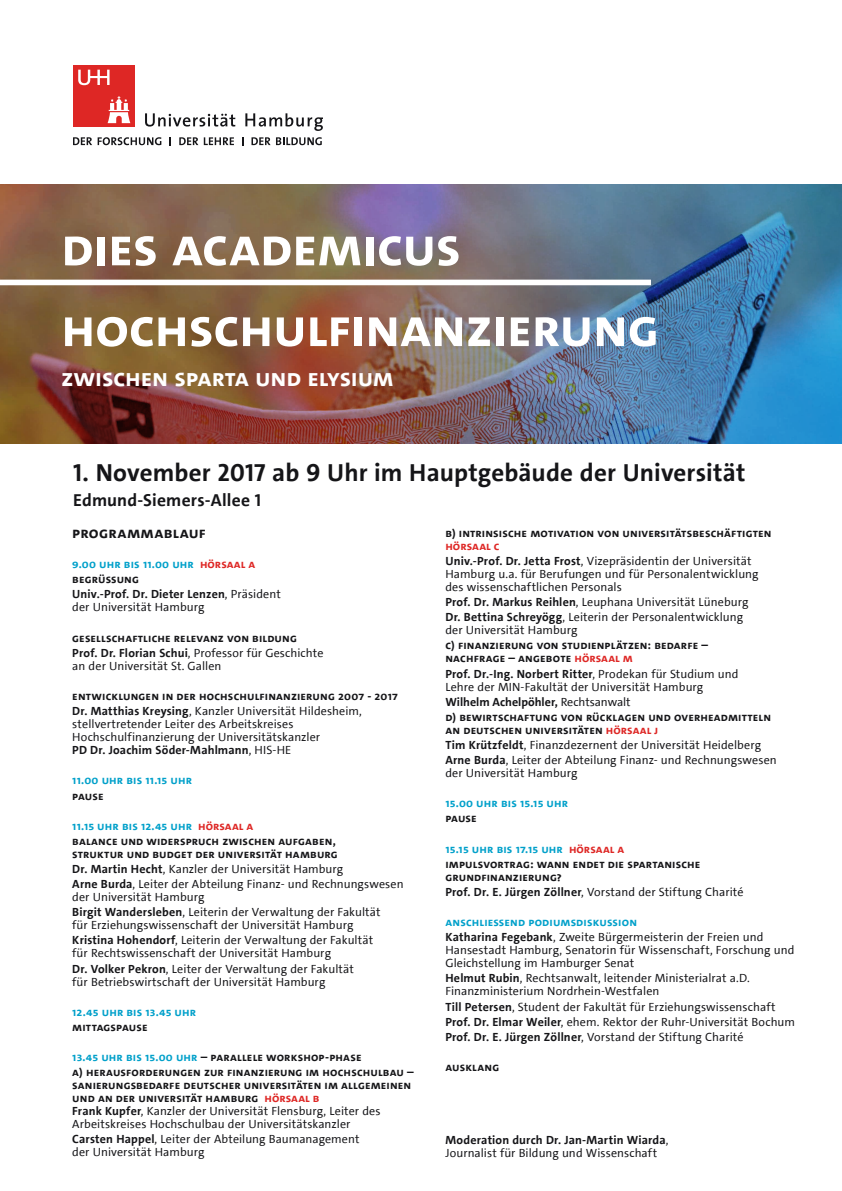
<style>
.page{position:relative;width:842px;height:1191px;background:#fff}
.page>*{position:absolute;margin:0;border:0;box-sizing:border-box;transform-origin:0 0}
.t1{font:55px "The Sans UHH Bold Caps";letter-spacing:-.01em;color:#fff}
.t2{font:700 25px "The Sans UHH";letter-spacing:.005em;color:#151518}
.t3{font:25px "The Sans UHH Bold Caps";letter-spacing:-.01em;color:#fff}
.t4{font:700 17.5px "The Sans UHH";letter-spacing:.01em;color:#151518}
.t5{font:16px "The Sans UHH Bold Caps";letter-spacing:.01em;color:#151518}
.t6{font:12px/13px "The Sans UHH";letter-spacing:.005em;color:#151518}
.t7{font:12px/15.1px "The Sans UHH Bold Caps";letter-spacing:.01em;color:#151518}
.t8{font:12px/15.1px "The Sans UHH Bold Caps";letter-spacing:.01em;color:#00a0ca}
.t9{font:700 12px "The Sans UHH";color:#151518}
.t10{font:12px "The Sans UHH Bold Caps";color:#de2725}
.s1{color:#de2725}
.s2{color:#151518}
.s3{font-weight:700}
.s4{color:#00a0ca}
.s5{font-weight:400}
</style>
<div class="page">
<img style="left:0;top:184px;width:842px;height:259px">
<div style="left:0;top:280px;width:651px;height:5px;background:#fff"></div>
<svg style="left:145px;top:113px;width:90px;height:14px"></svg>
<svg style="left:245px;top:113px;width:78px;height:18px"></svg>
<div style="left:73px;top:65px;width:61px;height:61px;background:#de2725"></div>
<svg style="left:108px;top:96px;width:22px;height:27px"></svg>
<svg style="left:78px;top:70px;width:32px;height:15px"></svg>
<svg style="left:73px;top:137px;width:19px;height:8px"></svg>
<svg style="left:98px;top:137px;width:63px;height:8px"></svg>
<svg style="left:179px;top:137px;width:19px;height:8px"></svg>
<svg style="left:204px;top:137px;width:30px;height:8px"></svg>
<svg style="left:251px;top:137px;width:71px;height:8px"></svg>
<h1 class="t1" style="left:61px;top:211px;width:401px">Dies Academicus</h1>
<h1 class="t1" style="left:61px;top:292px;width:600px">Hochschulfinanzierung</h1>
<h2 class="t3" style="left:61px;top:361px;width:334px">zwischen Sparta und Elysium</h2>
<h2 class="t2" style="left:73px;top:457px;width:674px">1. November 2017 ab 9 Uhr im Hauptgebäude der Universität</h2>
<h3 class="t4" style="left:73px;top:489px;width:190px">Edmund-Siemers-Allee 1</h3>
<h3 class="t5" style="left:72px;top:522px;width:135px">Programmablauf</h3>
<p class="t8" style="left:72px;top:556px;width:184px">9.00 Uhr bis 11.00 Uhr <span class="s1">Hörsaal A<br></span><span class="s2">Begrüßung</span></p>
<p class="t6" style="left:72px;top:588px;width:210px"><span class="s3">Univ.-Prof. Dr. Dieter Lenzen</span>, Präsident der Universität Hamburg</p>
<p class="t7" style="left:72px;top:630px;width:226px">Gesellschaftliche Relevanz von Bildung</p>
<p class="t6" style="left:72px;top:646px;width:253px"><span class="s3">Prof. Dr. Florian Schui</span>, Professor für Geschichte an der Universität St. Gallen</p>
<p class="t7" style="left:72px;top:688px;width:327px">Entwicklungen in der Hochschulfinanzierung 2007 - 2017</p>
<p class="t6" style="left:72px;top:704px;width:291px"><span class="s3">Dr. Matthias Kreysing</span>, Kanzler Universität Hildesheim, stellvertretender Leiter des Arbeitskreises Hochschulfinanzierung der Universitätskanzler<br><span class="s3">PD Dr. Joachim Söder-Mahlmann</span>, HIS-HE</p>
<p class="t8" style="left:72px;top:773px;width:121px">11.00 Uhr bis 11.15 Uhr</p>
<p class="t7" style="left:72px;top:788px;width:33px">Pause</p>
<p class="t7" style="left:72px;top:818px;width:265px"><span class="s4">11.15 Uhr bis 12.45 Uhr</span> <span class="s1">Hörsaal A<br></span>Balance und Widerspruch zwischen Aufgaben,</p>
<p class="t7" style="left:72px;top:846px;width:267px">Struktur und Budget der Universität Hamburg</p>
<p class="t6" style="left:72px;top:861px;width:333px;line-height:15.1px"><span class="s3">Dr. Martin Hecht</span>, Kanzler der Universität Hamburg<br><span class="s3">Arne Burda</span>, Leiter der Abteilung Finanz- und Rechnungswesen</p>
<p class="t6" style="left:72px;top:889px;width:310px;line-height:15.1px">der Universität Hamburg<br><span class="s3">Birgit Wandersleben</span>, Leiterin der Verwaltung der Fakultät</p>
<p class="t6" style="left:72px;top:917px;width:302px;line-height:15.1px">für Erziehungswissenschaft der Universität Hamburg<br><span class="s3">Kristina Hohendorf</span>, Leiterin der Verwaltung der Fakultät</p>
<p class="t6" style="left:72px;top:946px;width:283px;line-height:15.1px">für Rechtswissenschaft der Universität Hamburg<br><span class="s3">Dr. Volker Pekron</span>, Leiter der Verwaltung der Fakultät</p>
<p class="t6" style="left:72px;top:975px;width:255px">für Betriebswirtschaft der Universität Hamburg</p>
<p class="t8" style="left:72px;top:1004px;width:125px">12.45 Uhr bis 13.45 Uhr</p>
<p class="t7" style="left:72px;top:1019px;width:77px">Mittagspause</p>
<p class="t7" style="left:72px;top:1049px;width:343px"><span class="s4">13.45 Uhr bis 15.00 Uhr</span> – parallele Workshop-Phase<br>a) Herausforderungen zur Finanzierung im Hochschulbau –</p>
<p class="t7" style="left:72px;top:1078px;width:340px;line-height:13px">Sanierungsbedarfe deutscher Universitäten im Allgemeinen und an der Universität Hamburg <span class="s1">Hörsaal B</span></p>
<p class="t6" style="left:72px;top:1104px;width:310px"><span class="s3">Frank Kupfer</span>, Kanzler der Universität Flensburg, Leiter des<br>Arbeitskreises Hochschulbau der Universitätskanzler</p>
<p class="t6" style="left:72px;top:1133px;width:289px"><span class="s3">Carsten Happel</span>, Leiter der Abteilung Baumanagement der Universität Hamburg</p>
<p class="t7" style="left:445px;top:525px;width:328px">b) Intrinsische Motivation von Universitätsbeschäftigten</p>
<p class="t10" style="left:445px;top:538px;width:56px">Hörsaal C</p>
<p class="t6" style="left:445px;top:554px;width:315px"><span class="s3">Univ.-Prof. Dr. Jetta Frost</span>, Vizepräsidentin der Universität<br>Hamburg u.a. für Berufungen und für Personalentwicklung des wissenschaftlichen Personals</p>
<p class="t6" style="left:445px;top:594px;width:305px;line-height:15.1px"><span class="s3">Prof. Dr. Markus Reihlen</span>, Leuphana Universität Lüneburg<br><span class="s3">Dr. Bettina Schreyögg</span>, Leiterin der Personalentwicklung</p>
<p class="t6" style="left:445px;top:624px;width:134px">der Universität Hamburg</p>
<p class="t7" style="left:445px;top:639px;width:264px;line-height:13px">c) Finanzierung von Studienplätzen: Bedarfe –<br>Nachfrage – Angebote <span class="s1">Hörsaal M</span></p>
<p class="t6" style="left:445px;top:667px;width:295px"><span class="s3">Prof. Dr.-Ing. Norbert Ritter</span>, Prodekan für Studium und<br>Lehre der MIN-Fakultät der Universität Hamburg</p>
<p class="t9" style="left:445px;top:694px;width:187px">Wilhelm Achelpöhler, <span class="s5">Rechtsanwalt</span></p>
<p class="t7" style="left:445px;top:710px;width:327px;line-height:13px">d) Bewirtschaftung von Rücklagen und Overheadmitteln an deutschen Universitäten <span class="s1">Hörsaal J</span></p>
<p class="t6" style="left:445px;top:737px;width:333px;line-height:15.1px"><span class="s3">Tim Krützfeldt</span>, Finanzdezernent der Universität Heidelberg<br><span class="s3">Arne Burda</span>, Leiter der Abteilung Finanz- und Rechnungswesen</p>
<p class="t6" style="left:445px;top:766px;width:134px">der Universität Hamburg</p>
<p class="t8" style="left:445px;top:795px;width:124px">15.00 Uhr bis 15.15 Uhr</p>
<p class="t7" style="left:445px;top:811px;width:33px">Pause</p>
<p class="t7" style="left:445px;top:841px;width:256px"><span class="s4">15.15 Uhr bis 17.15 Uhr</span> <span class="s1">Hörsaal A<br></span>Impulsvortrag: Wann endet die spartanische</p>
<p class="t7" style="left:445px;top:869px;width:118px">Grundfinanzierung?</p>
<p class="t6" style="left:445px;top:885px;width:300px"><span class="s3">Prof. Dr. E. Jürgen Zöllner</span>, Vorstand der Stiftung Charité</p>
<p class="t8" style="left:445px;top:914px;width:193px">Anschließend Podiumsdiskussion</p>
<p class="t6" style="left:445px;top:930px;width:350px"><span class="s3">Katharina Fegebank</span>, Zweite Bürgermeisterin der Freien und<br>Hansestadt Hamburg, Senatorin für Wissenschaft, Forschung und<br>Gleichstellung im Hamburger Senat</p>
<p class="t6" style="left:445px;top:972px;width:306px"><span class="s3">Helmut Rubin</span>, Rechtsanwalt, leitender Ministerialrat a.D.<br>Finanzministerium Nordrhein-Westfalen</p>
<p class="t6" style="left:445px;top:999px;width:351px;line-height:15.1px"><span class="s3">Till Petersen</span>, Student der Fakultät für Erziehungswissenschaft<br><span class="s3">Prof. Dr. Elmar Weiler</span>, ehem. Rektor der Ruhr-Universität Bochum<br><span class="s3">Prof. Dr. E. Jürgen Zöllner</span>, Vorstand der Stiftung Charité</p>
<p class="t7" style="left:445px;top:1059px;width:55px">Ausklang</p>
<p class="t6" style="left:445px;top:1133px;width:224px"><span class="s3">Moderation durch Dr. Jan-Martin Wiarda</span>,<br>Journalist für Bildung und Wissenschaft</p>
</div>
